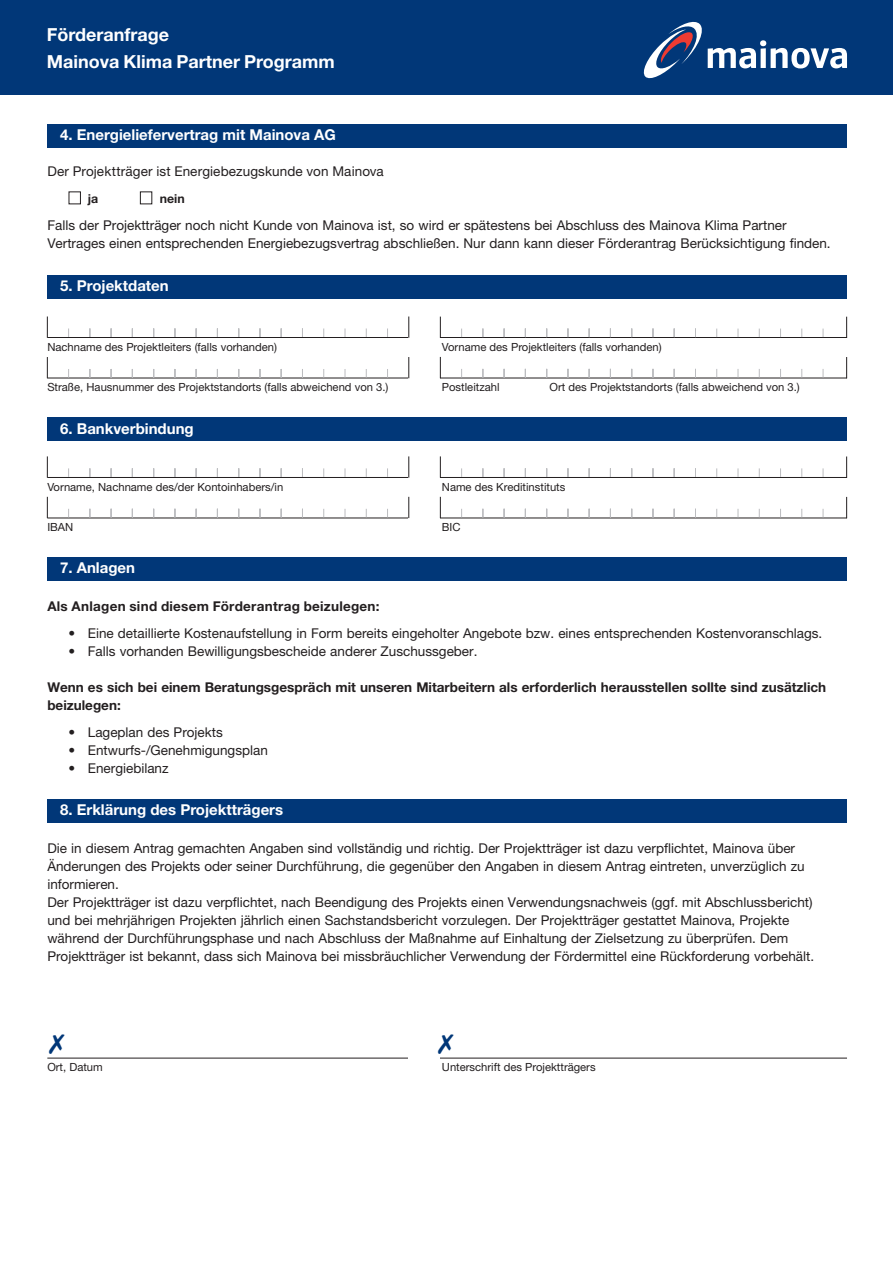
<style>
.page{position:relative;width:893px;height:1263px;background:#fff}
.page>*{position:absolute;margin:0;border:0;box-sizing:border-box;transform-origin:0 0}
.t1{font:700 18px/27px "Helvetica Neue LT Pro";color:#fff}
.t2{font:700 15px "Helvetica Neue LT Pro";color:#fff}
.t3{font:13.5px/18px "Helvetica Neue LT Pro";color:#231f20}
.t4{font:700 13.5px/18px "Helvetica Neue LT Pro";color:#231f20}
.t5{font:700 13.5px "Helvetica Neue LT Pro";letter-spacing:.02em;color:#231f20}
.t6{font:700 12.3px "Helvetica Neue LT Pro";color:#231f20}
.t7{font:11.25px "Helvetica Neue LT Pro";color:#231f20}
</style>
<div class="page">
<div style="left:47px;top:417px;width:800px;height:24px;background:#013778"></div>
<hr style="left:47px;top:477px;width:800px;height:1px;background:#231f20">
<hr style="left:47px;top:518px;width:800px;height:1px;background:#231f20">
<div style="left:409px;top:466px;width:31px;height:78px;background:#fff"></div>
<hr style="left:47px;top:1058px;width:800px;height:1px;background:#231f20">
<div style="left:409px;top:1047px;width:31px;height:45px;background:#fff"></div>
<svg style="left:47px;top:456px;width:1px;height:22px"></svg>
<svg style="left:408px;top:456px;width:1px;height:22px"></svg>
<svg style="left:47px;top:497px;width:1px;height:21px"></svg>
<svg style="left:408px;top:497px;width:1px;height:21px"></svg>
<svg style="left:440px;top:456px;width:1px;height:21px"></svg>
<svg style="left:846px;top:456px;width:1px;height:21px"></svg>
<svg style="left:440px;top:497px;width:1px;height:21px"></svg>
<svg style="left:846px;top:497px;width:1px;height:21px"></svg>
<div style="left:0;top:0;width:893px;height:94px;background:#013778"></div>
<svg style="left:644px;top:22px;width:203px;height:56px"></svg>
<div style="left:47px;top:557px;width:800px;height:23px;background:#013778"></div>
<div style="left:47px;top:799px;width:800px;height:24px;background:#013778"></div>
<div style="left:47px;top:275px;width:800px;height:24px;background:#013778"></div>
<hr style="left:47px;top:337px;width:800px;height:1px;background:#231f20">
<hr style="left:47px;top:378px;width:800px;height:1px;background:#231f20">
<div style="left:409px;top:326px;width:31px;height:78px;background:#fff"></div>
<svg style="left:47px;top:316px;width:1px;height:22px"></svg>
<svg style="left:408px;top:316px;width:1px;height:22px"></svg>
<svg style="left:47px;top:357px;width:1px;height:21px"></svg>
<svg style="left:408px;top:357px;width:1px;height:21px"></svg>
<svg style="left:440px;top:317px;width:1px;height:20px"></svg>
<svg style="left:846px;top:317px;width:1px;height:20px"></svg>
<svg style="left:440px;top:357px;width:1px;height:21px"></svg>
<svg style="left:846px;top:357px;width:1px;height:21px"></svg>
<div style="left:69px;top:191px;width:12px;height:13px;border:1px solid #231f20"></div>
<div style="left:140px;top:191px;width:12px;height:13px;border:1px solid #231f20"></div>
<div style="left:47px;top:124px;width:800px;height:23px;background:#013778"></div>
<h1 class="t1" style="left:47px;top:20px;width:289px">Förderanfrage<br>Mainova Klima Partner Programm</h1>
<p class="t2" style="left:60px;top:125px;width:277px">4. Energieliefervertrag mit Mainova AG</p>
<p class="t3" style="left:47px;top:162px;width:338px">Der Projektträger ist Energiebezugskunde von Mainova</p>
<p class="t6" style="left:88px;top:191px;width:12px">ja</p>
<p class="t6" style="left:160px;top:191px;width:26px">nein</p>
<p class="t3" style="left:47px;top:216px;width:785px">Falls der Projektträger noch nicht Kunde von Mainova ist, so wird er spätestens bei Abschluss des Mainova Klima Partner<br>Vertrages einen entsprechenden Energiebezugsvertrag abschließen. Nur dann kann dieser Förderantrag Berücksichtigung finden.</p>
<p class="t2" style="left:60px;top:276px;width:110px">5. Projektdaten</p>
<p class="t7" style="left:47px;top:340px;width:231px">Nachname des Projektleiters (falls vorhanden)</p>
<p class="t7" style="left:442px;top:340px;width:221px">Vorname des Projektleiters (falls vorhanden)</p>
<p class="t7" style="left:47px;top:380px;width:343px">Straße, Hausnummer des Projektstandorts (falls abweichend von 3.)</p>
<p class="t7" style="left:442px;top:380px;width:59px">Postleitzahl</p>
<p class="t7" style="left:550px;top:380px;width:252px">Ort des Projektstandorts (falls abweichend von 3.)</p>
<p class="t2" style="left:60px;top:419px;width:135px">6. Bankverbindung</p>
<p class="t7" style="left:47px;top:480px;width:237px">Vorname, Nachname des/der Kontoinhabers/in</p>
<p class="t7" style="left:442px;top:480px;width:125px">Name des Kreditinstituts</p>
<p class="t7" style="left:47px;top:520px;width:28px">IBAN</p>
<p class="t7" style="left:442px;top:520px;width:20px">BIC</p>
<p class="t2" style="left:60px;top:558px;width:76px">7. Anlagen</p>
<p class="t5" style="left:47px;top:597px;width:334px">Als Anlagen sind diesem Förderantrag beizulegen:</p>
<p class="t3" style="left:69px;top:623px;width:755px">• Eine detaillierte Kostenaufstellung in Form bereits eingeholter Angebote bzw. eines entsprechenden Kostenvoranschlags.</p>
<p class="t3" style="left:69px;top:641px;width:410px">• Falls vorhanden Bewilligungsbescheide anderer Zuschussgeber.</p>
<p class="t4" style="left:47px;top:677px;width:780px">Wenn es sich bei einem Beratungsgespräch mit unseren Mitarbeitern als erforderlich herausstellen sollte sind zusätzlich beizulegen:</p>
<p class="t3" style="left:69px;top:722px;width:156px">• Lageplan des Projekts</p>
<p class="t3" style="left:69px;top:740px;width:201px">• Entwurfs-/Genehmigungsplan</p>
<p class="t3" style="left:69px;top:758px;width:101px">• Energiebilanz</p>
<p class="t2" style="left:60px;top:800px;width:225px">8. Erklärung des Projektträgers</p>
<p class="t3" style="left:47px;top:839px;width:768px">Die in diesem Antrag gemachten Angaben sind vollständig und richtig. Der Projektträger ist dazu verpflichtet, Mainova über Änderungen des Projekts oder seiner Durchführung, die gegenüber den Angaben in diesem Antrag eintreten, unverzüglich zu informieren.<br>Der Projektträger ist dazu verpflichtet, nach Beendigung des Projekts einen Verwendungsnachweis (ggf. mit Abschlussbericht) und bei mehrjährigen Projekten jährlich einen Sachstandsbericht vorzulegen. Der Projektträger gestattet Mainova, Projekte während der Durchführungsphase und nach Abschluss der Maßnahme auf Einhaltung der Zielsetzung zu überprüfen. Dem Projektträger ist bekannt, dass sich Mainova bei missbräuchlicher Verwendung der Fördermittel eine Rückforderung vorbehält.</p>
<p class="t7" style="left:47px;top:1060px;width:57px">Ort, Datum</p>
<p class="t7" style="left:442px;top:1060px;width:155px">Unterschrift des Projektträgers</p>
</div>
